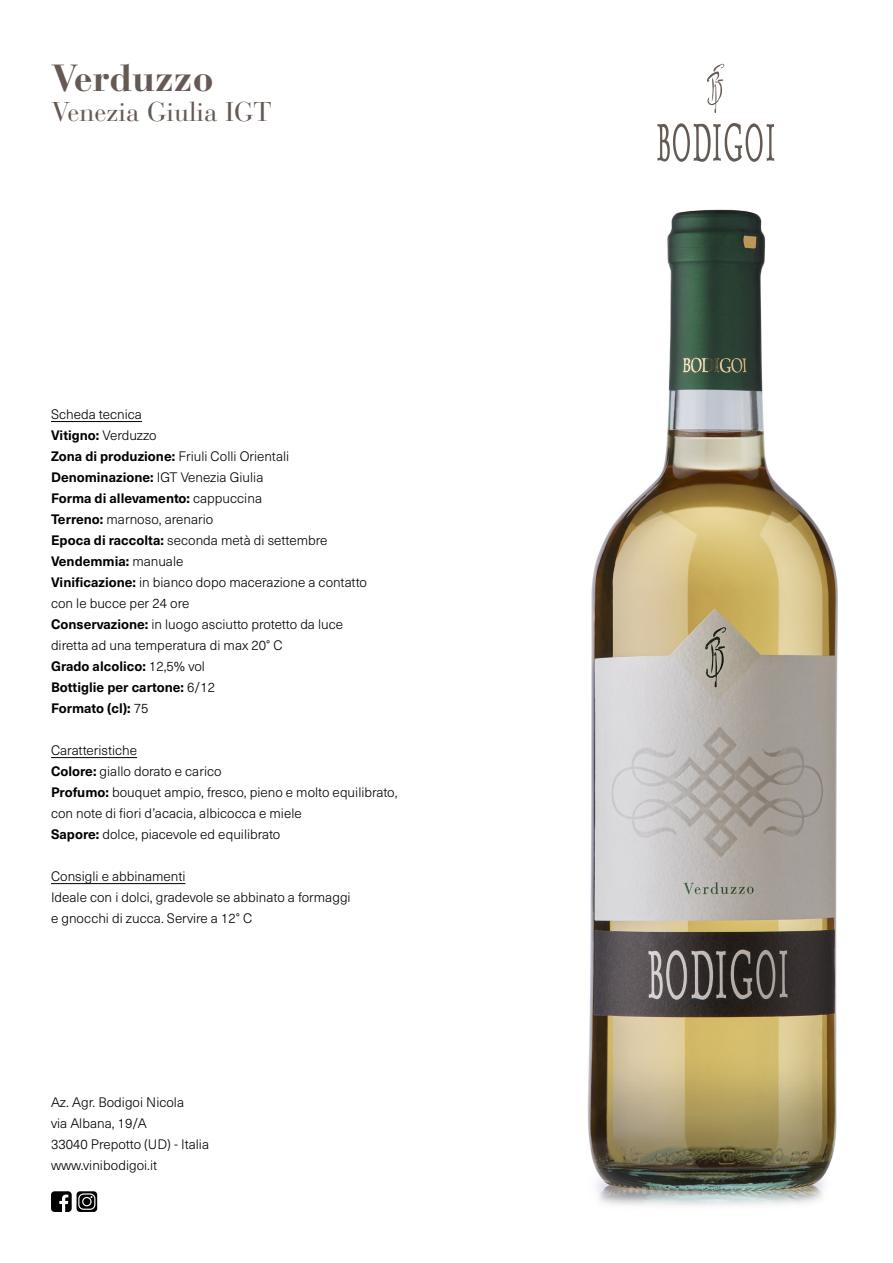
<style>
.page{position:relative;width:893px;height:1263px;background:#fff}
.page>*{position:absolute;margin:0;border:0;box-sizing:border-box;transform-origin:0 0}
.t1{font:700 37.5px "Bauer Bodoni Std";color:#655953}
.t2{font:27px "Bauer Bodoni Std";color:#655953}
.t3{font:300 13.5px/21px "Neue Haas Unica W1 G";color:#000}
.s1{font-weight:700}
</style>
<div class="page">
<img style="left:587px;top:209px;width:251px;height:997px">
<hr style="left:51px;top:421px;width:91px;height:1px;background:#000">
<hr style="left:51px;top:757px;width:86px;height:1px;background:#000">
<hr style="left:51px;top:883px;width:134px;height:1px;background:#000">
<svg style="left:657px;top:123px;width:117px;height:39px"></svg>
<svg style="left:707px;top:63px;width:18px;height:50px"></svg>
<svg style="left:51px;top:1191px;width:46px;height:21px"></svg>
<h1 class="t1" style="left:51px;top:56px;width:164px">Verduzzo</h1>
<h2 class="t2" style="left:51px;top:96px;width:222px">Venezia Giulia IGT</h2>
<p class="t3" style="left:51px;top:403px;width:317px">Scheda tecnica<br><span class="s1">Vitigno:</span> Verduzzo<br><span class="s1">Zona di produzione:</span> Friuli Colli Orientali<br><span class="s1">Denominazione:</span> IGT Venezia Giulia<br><span class="s1">Forma di allevamento:</span> cappuccina<br><span class="s1">Terreno:</span> marnoso, arenario<br><span class="s1">Epoca di raccolta:</span> seconda metà di settembre<br><span class="s1">Vendemmia:</span> manuale<br><span class="s1">Vinificazione:</span> in bianco dopo macerazione a contatto con le bucce per 24 ore<br><span class="s1">Conservazione:</span> in luogo asciutto protetto da luce diretta ad una temperatura di max 20° C<br><span class="s1">Grado alcolico:</span> 12,5% vol<br><span class="s1">Bottiglie per cartone:</span> 6/12<br><span class="s1">Formato (cl):</span> 75</p>
<p class="t3" style="left:51px;top:739px;width:348px">Caratteristiche<br><span class="s1">Colore:</span> giallo dorato e carico<br><span class="s1">Profumo:</span> bouquet ampio, fresco, pieno e molto equilibrato, con note di fiori d’acacia, albicocca e miele<br><span class="s1">Sapore:</span> dolce, piacevole ed equilibrato</p>
<p class="t3" style="left:51px;top:865px;width:301px">Consigli e abbinamenti<br>Ideale con i dolci, gradevole se abbinato a formaggi e gnocchi di zucca. Servire a 12° C</p>
<p class="t3" style="left:51px;top:1091px;width:160px">Az. Agr. Bodigoi Nicola<br>via Albana, 19/A<br>33040 Prepotto (UD) - Italia www.vinibodigoi.it</p>
</div>
